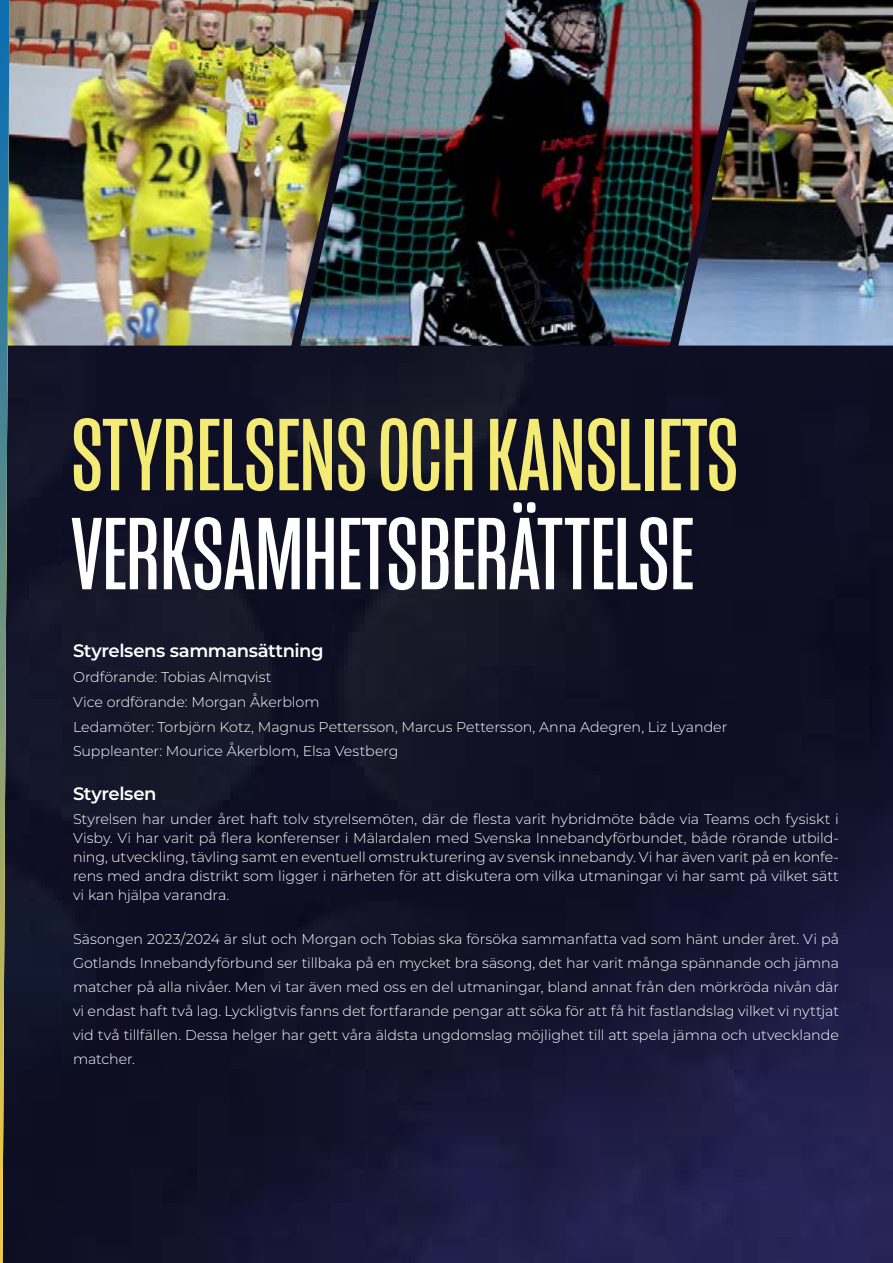
<style>
.page{position:relative;width:893px;height:1263px;background:#fff}
.page>*{position:absolute;margin:0;border:0;box-sizing:border-box;transform-origin:0 0}
.t1{font:105px "Mongoose";color:#f3eb75}
.t2{font:105px "Mongoose";color:#fff}
.t3{font:600 18px "Montserrat";letter-spacing:-.02em;color:#fff}
.t4{font:300 14.25px/24px "Montserrat";letter-spacing:-.005em;color:#fff;text-align:justify}
</style>
<div class="page">
<img style="left:10px;top:346px;width:883px;height:917px">
<img style="left:10px;top:0;width:290px;height:346px">
<img style="left:300px;top:0;width:378px;height:346px">
<img style="left:678px;top:0;width:215px;height:346px">
<svg style="left:0;top:0;width:10px;height:1263px;background:#496664"></svg>
<h1 class="t1" style="left:71px;top:395px;width:669px">STYRELSENS OCH KANSLIETS</h1>
<h1 class="t2" style="left:71px;top:494px;width:624px">VERKSAMHETSBERÄTTELSE</h1>
<p class="t3" style="left:73px;top:638px;width:252px">Styrelsens sammansättning</p>
<p class="t4" style="left:73px;top:664px;width:656px;line-height:24.8px;text-align:left">Ordförande: Tobias Almqvist<br>Vice ordförande: Morgan Åkerblom<br>Ledamöter: Torbjörn Kotz, Magnus Pettersson, Marcus Pettersson, Anna Adegren, Liz Lyander Suppleanter: Mourice Åkerblom, Elsa Vestberg</p>
<p class="t3" style="left:73px;top:781px;width:85px">Styrelsen</p>
<p class="t4" style="left:73px;top:808px;width:767px;line-height:19.2px">Styrelsen har under året haft tolv styrelsemöten, där de flesta varit hybridmöte både via Teams och fysiskt i Visby. Vi har varit på flera konferenser i Mälardalen med Svenska Innebandyförbundet, både rörande utbild&shy;ning, utveckling, tävling samt en eventuell omstrukturering av svensk innebandy. Vi har även varit på en konfe&shy;rens med andra distrikt som ligger i närheten för att diskutera om vilka utmaningar vi har samt på vilket sätt vi kan hjälpa varandra.</p>
<p class="t4" style="left:73px;top:926px;width:767px">Säsongen 2023/2024 är slut och Morgan och Tobias ska försöka sammanfatta vad som hänt under året. Vi på Gotlands Innebandyförbund ser tillbaka på en mycket bra säsong, det har varit många spännande och jämna matcher på alla nivåer. Men vi tar även med oss en del utmaningar, bland annat från den mörkröda nivån där vi endast haft två lag. Lyckligtvis fanns det fortfarande pengar att söka för att få hit fastlandslag vilket vi nyttjat vid två tillfällen. Dessa helger har gett våra äldsta ungdomslag möjlighet till att spela jämna och utvecklande matcher.</p>
</div>
